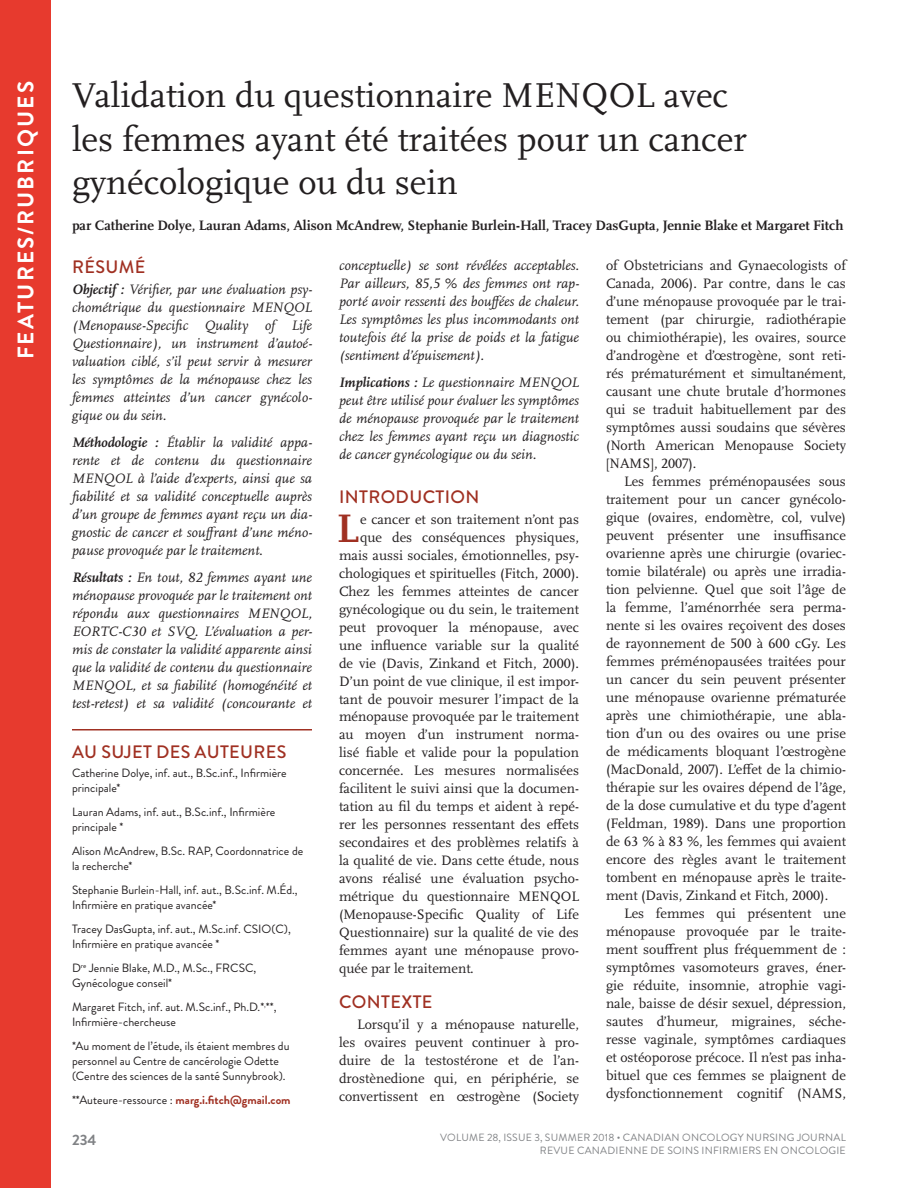
<style>
.page{position:relative;width:918px;height:1188px;background:#fff}
.page>*{position:absolute;margin:0;border:0;box-sizing:border-box;transform-origin:0 0}
.t1{font:700 41.55px "Scala Pro";color:#a03022}
.t2{font:36px/43.2px "Scala Pro";color:#231f20}
.t3{font:700 22.5px "Brandon Grotesque";letter-spacing:.095em;color:#fff}
.t4{font:500 18px "Brandon Grotesque";letter-spacing:.02em;color:#a03022}
.t5{font:700 15px "Brandon Grotesque";color:#808285}
.t6{font:14.25px/18px "Scala Pro";color:#231f20;text-align:justify}
.t7{font:italic 14.25px/18px "Scala Pro";color:#231f20;text-align:justify}
.t8{font:700 14.25px "Scala Pro";color:#231f20}
.t9{font:12px/15px "Brandon Grotesque";color:#231f20}
.t10{font:700 12px "Brandon Grotesque";color:#a03022}
.t11{font:10.5px/12.6px "Brandon Grotesque";letter-spacing:.02em;color:#808285;text-align:right}
.s1{font-weight:700}
.s2{font-weight:400;color:#231f20}
</style>
<div class="page">
<div style="left:0;top:0;width:51px;height:1188px;background:#e73a2e"></div>
<hr style="left:72px;top:729px;width:240px;height:1px;background:#a03022">
<h3 class="t3" style="left:10px;top:359px;width:277px;rotate:-90deg">FEATURES/Ru briques</h3>
<h2 class="t2" style="left:72px;top:75px;width:676px">Validation du questionnaire MENQOL avec les femmes ayant été traitées pour un cancer gynécologique ou du sein</h2>
<p class="t8" style="left:72px;top:217px;width:773px">par Catherine Dolye, Lauran Adams, Alison McAndrew, Stephanie Burlein-Hall, Tracey DasGupta, Jennie Blake et Margaret Fitch</p>
<p class="t4" style="left:72px;top:254px;width:75px">RÉSUMÉ</p>
<p class="t7" style="left:72px;top:280px;width:242px"><span class="s1">Objectif :</span> Vérifier, par une évaluation psy&shy;chométrique du questionnaire MENQOL (Menopause-Specific Quality of Life Questionnaire), un instrument d’autoé&shy;valuation ciblé, s’il peut servir à mesurer les symptômes de la ménopause chez les femmes atteintes d’un cancer gynécolo&shy;gique ou du sein.</p>
<p class="t7" style="left:72px;top:433px;width:242px"><span class="s1">Méthodologie :</span> Établir la validité appa&shy;rente et de contenu du questionnaire MENQOL à l’aide d’experts, ainsi que sa fiabilité et sa validité conceptuelle auprès d’un groupe de femmes ayant reçu un dia&shy;gnostic de cancer et souffrant d’une méno&shy;pause provoquée par le traitement.</p>
<p class="t7" style="left:72px;top:568px;width:242px"><span class="s1">Résultats :</span> En tout, 82 femmes ayant une ménopause provoquée par le traitement ont répondu aux questionnaires MENQOL, EORTC-C30 et SVQ. L’évaluation a per&shy;mis de constater la validité apparente ainsi que la validité de contenu du questionnaire MENQOL, et sa fiabilité (homogénéité et test-retest) et sa validité (concourante et</p>
<p class="t6" style="left:606px;top:257px;width:242px">of Obstetricians and Gynaecologists of Canada, 2006). Par contre, dans le cas d’une ménopause provoquée par le trai&shy;tement (par chirurgie, radiothérapie ou chimiothérapie), les ovaires, source d’androgène et d’œstrogène, sont reti&shy;rés prématurément et simultanément, causant une chute brutale d’hormones qui se traduit habituellement par des symptômes aussi soudains que sévères (North American Menopause Society [NAMS], 2007).</p>
<p class="t6" style="left:606px;top:473px;width:242px;text-indent:18px">Les femmes préménopausées sous traitement pour un cancer gynécolo&shy;gique (ovaires, endomètre, col, vulve) peuvent présenter une insuffisance ovarienne après une chirurgie (ovariec&shy;tomie bilatérale) ou après une irradia&shy;tion pelvienne. Quel que soit l’âge de la femme, l’aménorrhée sera perma&shy;nente si les ovaires reçoivent des doses de rayonnement de 500 à 600 cGy. Les femmes préménopausées traitées pour un cancer du sein peuvent présenter une ménopause ovarienne prématurée après une chimiothérapie, une abla&shy;tion d’un ou des ovaires ou une prise de médicaments bloquant l’œstrogène (MacDonald, 2007). L’effet de la chimio&shy;thérapie sur les ovaires dépend de l’âge, de la dose cumulative et du type d’agent (Feldman, 1989). Dans une proportion de 63 % à 83 %, les femmes qui avaient encore des règles avant le traitement tombent en ménopause après le traite&shy;ment (Davis, Zinkand et Fitch, 2000).</p>
<p class="t6" style="left:606px;top:904px;width:242px;text-indent:18px">Les femmes qui présentent une ménopause provoquée par le traite&shy;ment souffrent plus fréquemment de : symptômes vasomoteurs graves, éner&shy;gie réduite, insomnie, atrophie vagi&shy;nale, baisse de désir sexuel, dépression, sautes d’humeur, migraines, séche&shy;resse vaginale, symptômes cardiaques et ostéoporose précoce. Il n’est pas inha&shy;bituel que ces femmes se plaignent de dysfonctionnement cognitif (NAMS,</p>
<p class="t7" style="left:339px;top:256px;width:242px">conceptuelle) se sont révélées acceptables.<br>Par ailleurs, 85,5 % des femmes ont rap&shy;porté avoir ressenti des bouffées de chaleur.<br>Les symptômes les plus incommodants ont toutefois été la prise de poids et la fatigue (sentiment d’épuisement).</p>
<p class="t7" style="left:339px;top:373px;width:242px"><span class="s1">Implications :</span> Le questionnaire MENQOL peut être utilisé pour évaluer les symptômes de ménopause provoquée par le traitement chez les femmes ayant reçu un diagnostic de cancer gynécologique ou du sein.</p>
<p class="t4" style="left:339px;top:484px;width:81px">I NTRODUCTI</p>
<p class="t4" style="left:450px;top:484px;width:30px">ON</p>
<h1 class="t1" style="left:337px;top:504px;width:24px">L</h1>
<p class="t6" style="left:360px;top:510px;width:221px">e cancer et son traitement n’ont pas</p>
<p class="t6" style="left:360px;top:528px;width:220px">que des conséquences physiques,</p>
<p class="t6" style="left:339px;top:546px;width:241px">mais aussi sociales, émotionnelles, psy-</p>
<p class="t6" style="left:339px;top:564px;width:242px">chologiques et spirituelles (Fitch, 2000).</p>
<p class="t6" style="left:339px;top:582px;width:241px">Chez les femmes atteintes de cancer</p>
<p class="t6" style="left:339px;top:600px;width:242px">gynécologique ou du sein, le traitement</p>
<p class="t6" style="left:339px;top:618px;width:242px">peut provoquer la ménopause, avec</p>
<p class="t6" style="left:339px;top:636px;width:242px">une influence variable sur la qualité</p>
<p class="t6" style="left:339px;top:654px;width:241px">de vie (Davis, Zinkand et Fitch, 2000).</p>
<p class="t6" style="left:339px;top:672px;width:241px">D’un point de vue clinique, il est impor-</p>
<p class="t6" style="left:339px;top:690px;width:242px">tant de pouvoir mesurer l’impact de la</p>
<p class="t6" style="left:339px;top:708px;width:242px">ménopause provoquée par le traitement</p>
<p class="t6" style="left:339px;top:726px;width:242px">au moyen d’un instrument norma-</p>
<p class="t6" style="left:339px;top:744px;width:242px">lisé fiable et valide pour la population</p>
<p class="t6" style="left:339px;top:762px;width:241px">concernée. Les mesures normalisées</p>
<p class="t6" style="left:339px;top:780px;width:241px">facilitent le suivi ainsi que la documen-</p>
<p class="t6" style="left:339px;top:798px;width:241px">tation au fil du temps et aident à repé-</p>
<p class="t6" style="left:339px;top:816px;width:242px">rer les personnes ressentant des effets</p>
<p class="t6" style="left:339px;top:834px;width:242px">secondaires et des problèmes relatifs à</p>
<p class="t6" style="left:339px;top:852px;width:242px">la qualité de vie. Dans cette étude, nous</p>
<p class="t6" style="left:339px;top:870px;width:241px">avons réalisé une évaluation psycho-</p>
<p class="t6" style="left:339px;top:888px;width:241px">métrique du questionnaire MENQOL</p>
<p class="t6" style="left:339px;top:906px;width:241px">(Menopause-Specific Quality of Life</p>
<p class="t6" style="left:339px;top:924px;width:241px">Questionnaire) sur la qualité de vie des</p>
<p class="t6" style="left:339px;top:942px;width:242px">femmes ayant une ménopause provo-</p>
<p class="t6" style="left:339px;top:960px;width:136px">quée par le traitement.</p>
<p class="t4" style="left:339px;top:989px;width:84px">CONTEXTE</p>
<p class="t6" style="left:339px;top:1016px;width:242px;text-indent:18px">Lorsqu’il y a ménopause naturelle, les ovaires peuvent continuer à pro&shy;duire de la testostérone et de l’an&shy;drostènedione qui, en périphérie, se convertissent en œstrogène (Society</p>
<p class="t4" style="left:72px;top:739px;width:147px">AU SUJET DES AUTEURES</p>
<p class="t9" style="left:72px;top:766px;width:216px">Catherine Dolye, inf. aut., B.Sc.inf., Infirmière principale*</p>
<p class="t9" style="left:72px;top:805px;width:205px">Lauran Adams, inf. aut., B.Sc.inf., Infirmière principale *</p>
<p class="t9" style="left:72px;top:844px;width:233px">Alison McAndrew, B.Sc. RAP, Coordonnatrice de la recherche*</p>
<p class="t9" style="left:72px;top:883px;width:227px">Stephanie Burlein-Hall, inf. aut., B.Sc.inf. M.Éd.,<br>Infirmière en pratique avancée*</p>
<p class="t9" style="left:72px;top:922px;width:220px">Tracey DasGupta, inf. aut., M.Sc.inf. CSIO(C),<br>Infirmière en pratique avancée *</p>
<p class="t9" style="left:72px;top:961px;width:186px">D<sup>re</sup> Jennie Blake, M.D., M.Sc., FRCSC,<br>Gynécologue conseil*</p>
<p class="t9" style="left:72px;top:1000px;width:206px">Margaret Fitch, inf. aut. M.Sc.inf., Ph.D.*<sup>,</sup>**,<br>Infirmière-chercheuse</p>
<p class="t9" style="left:72px;top:1039px;width:219px">*Au moment de l’étude, ils étaient membres du personnel au Centre de cancérologie Odette (Centre des sciences de la santé Sunnybrook).</p>
<p class="t10" style="left:72px;top:1091px;width:220px"><span class="s2">**Auteure-ressource :</span> marg.i.fitch@gmail.com</p>
<p class="t5" style="left:72px;top:1129px;width:26px">234</p>
<p class="t11" style="left:440px;top:1132px;width:407px">Volume 28, Issue 3, Summer 2018 • Canadian Oncology N ursi ng Journal<br>Revue canadi enne de soi ns i nfi rmi ers en oncologi e</p>
</div>
